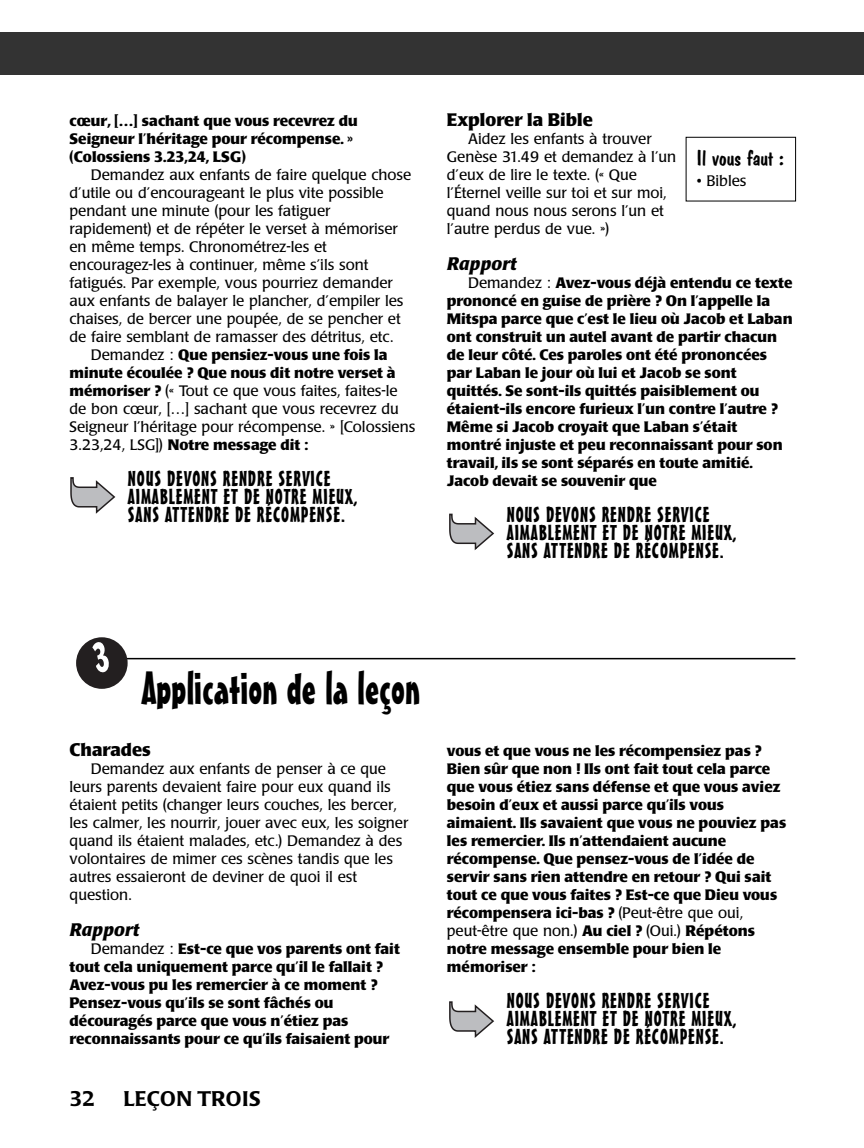
<style>
.page{position:relative;width:864px;height:1148px;background:#fff}
.page>*{position:absolute;margin:0;border:0;box-sizing:border-box;transform-origin:0 0}
.t1{font:45px "Mister Earl BT";color:#000}
.t2{font:21px/18px "Mister Earl BT";letter-spacing:.04em;color:#000}
.t3{font:500 21px "Poppl Laudatio";letter-spacing:.02em;color:#000}
.t4{font:21px "Dom Casual D";color:#000;scale:1.05 1}
.t5{font:700 18px "Poppl Laudatio";color:#000}
.t6{font:italic 700 18px "Poppl Laudatio";color:#000}
.t7{font:700 15px/18px "Poppl Laudatio";color:#000}
.t8{font:15px/18px "Poppl Laudatio";color:#000}
.s1{font-weight:400}
.s2{font-weight:700}
</style>
<div class="page">
<svg style="left:449px;top:1001px;width:45px;height:37px"></svg>
<svg style="left:70px;top:477px;width:45px;height:37px"></svg>
<svg style="left:449px;top:513px;width:45px;height:37px"></svg>
<div style="left:686px;top:137px;width:110px;height:64px;border:1px solid #000"></div>
<div style="left:0;top:32px;width:864px;height:42px;background:#333"></div>
<hr style="left:126px;top:658px;width:669px;height:1px;background:#000">
<svg style="left:76px;top:637px;width:52px;height:52px"></svg>
<p class="t7" style="left:70px;top:113px;width:290px">cœur, […] sachant que vous recevrez du<br>Seigneur l’héri tage pour récompense. » (Colossiens 3.23,24, LSG)</p>
<p class="t8" style="left:91px;top:167px;width:322px">Demandez aux enfants de faire quelque chose</p>
<p class="t8" style="left:70px;top:185px;width:316px">d’utile ou d’encourageant le plus vite possible</p>
<p class="t8" style="left:70px;top:203px;width:262px">pendant une minute (pour les fatiguer</p>
<p class="t8" style="left:70px;top:221px;width:330px">rapidement) et de répéter le verset à mémoriser</p>
<p class="t8" style="left:70px;top:239px;width:259px">en même temps. Chronométrez-les et</p>
<p class="t8" style="left:70px;top:257px;width:301px">encouragez-les à continuer, même s’ils sont</p>
<p class="t8" style="left:70px;top:275px;width:325px">fatigués. Par exemple, vous pourriez demander</p>
<p class="t8" style="left:70px;top:293px;width:335px">aux enfants de balayer le plancher, d’empiler les</p>
<p class="t8" style="left:70px;top:311px;width:333px">chaises, de bercer une poupée, de se pencher et</p>
<p class="t8" style="left:70px;top:329px;width:325px">de faire semblant de ramasser des détritus, etc.</p>
<p class="t7" style="left:91px;top:347px;width:298px"><span class="s1">Demandez :</span> Que pensiez-vous une fois la</p>
<p class="t7" style="left:70px;top:365px;width:328px">minute écoulée ? Que nous dit notre verset à</p>
<p class="t8" style="left:70px;top:383px;width:330px"><span class="s2">mémoriser ?</span> (« Tout ce que vous faites, faites-le</p>
<p class="t8" style="left:70px;top:401px;width:331px">de bon cœur, […] sachant que vous recevrez du</p>
<p class="t8" style="left:70px;top:419px;width:347px">Seigneur l’héritage pour récompense. » [Colossiens</p>
<p class="t7" style="left:70px;top:437px;width:240px"><span class="s1">3.23,24, LSG])</span> Notre message dit :</p>
<h2 class="t2" style="left:128px;top:471px;width:231px">NOUS DEVONS RENDRE SERVICE<br>AIMABLEMENT ET DE NOTRE MIEUX,<br>SANS ATTENDRE DE RÉCOMPENSE.</h2>
<p class="t5" style="left:447px;top:113px;width:147px">Explorer la Bible</p>
<p class="t8" style="left:447px;top:131px;width:231px;text-indent:21px">Aidez les enfants à trouver<br>Genèse 31.49 et demandez à l’un d’eux de lire le texte. (« Que l’Éternel veille sur toi et sur moi, quand nous nous serons l’un et l’autre perdus de vue. »)</p>
<p class="t6" style="left:447px;top:257px;width:71px">Rapport</p>
<p class="t7" style="left:447px;top:275px;width:347px;text-indent:21px"><span class="s1">Demandez :</span> Avez-vous déjà entendu ce texte prononcé en guise de prière ? On l’appelle la Mitspa parce que c’est le lieu où Jacob et Laban ont construit un autel avant de partir chacun de leur côté. Ces paroles ont été prononcées par Laban le jour où lui et Jacob se sont quittés. Se sont-ils quittés paisiblement ou étaient-ils encore furieux l’un contre l’autre ?<br>Même si Jacob croyait que Laban s’était montré injuste et peu reconnaissant pour son travail, ils se sont séparés en toute amitié.<br>Jacob devait se souvenir que</p>
<h2 class="t2" style="left:507px;top:507px;width:231px">NOUS DEVONS RENDRE SERVICE<br>AIMABLEMENT ET DE NOTRE MIEUX,<br>SANS ATTENDRE DE RÉCOMPENSE.</h2>
<h2 class="t4" style="left:697px;top:146px;width:84px">Il vous faut :</h2>
<p class="t8" style="left:697px;top:174px;width:51px">• Bibles</p>
<h1 class="t1" style="left:142px;top:672px;width:280px">Application de la leçon</h1>
<p class="t5" style="left:70px;top:743px;width:83px">Charades</p>
<p class="t8" style="left:70px;top:761px;width:340px;text-indent:21px">Demandez aux enfants de penser à ce que leurs parents devaient faire pour eux quand ils étaient petits (changer leurs couches, les bercer, les calmer, les nourrir, jouer avec eux, les soigner quand ils étaient malades, etc.) Demandez à des volontaires de mimer ces scènes tandis que les autres essaieront de deviner de quoi il est question.</p>
<p class="t6" style="left:70px;top:923px;width:71px">Rapport</p>
<p class="t7" style="left:70px;top:941px;width:332px;text-indent:21px"><span class="s1">Demandez :</span> Est-ce que vos parents ont fait tout cela uniquement parce qu’il le fallait ?<br>Avez-vous pu les remercier à ce moment ?<br>Pensez-vous qu’ils se sont fâchés ou découragés parce que vous n’étiez pas reconnaissants pour ce qu’ils faisaient pour</p>
<h2 class="t3" style="left:70px;top:1090px;width:27px">32</h2>
<h2 class="t3" style="left:124px;top:1090px;width:139px">LEÇON TROIS</h2>
<p class="t7" style="left:447px;top:743px;width:341px">vous et que vous ne les récompensiez pas ?<br>Bien sûr que non ! Ils ont fait tout cela parce que vous étiez sans défense et que vous aviez besoin d’eux et aussi parce qu’ils vous aimaient. Ils savaient que vous ne pouviez pas les remercier. Ils n’attendaient aucune récompense. Que pensez-vous de l’idée de servir sans rien attendre en retour ? Qui sait tout ce que vous faites ? Est-ce que Dieu vous récompensera ici-bas ? <span class="s1">(Peut-être que oui, peut-être que non.)</span> Au ciel ? <span class="s1">(Oui.)</span> Répétons notre message ensemble pour bien le mémoriser :</p>
<h2 class="t2" style="left:507px;top:993px;width:231px">NOUS DEVONS RENDRE SERVICE<br>AIMABLEMENT ET DE NOTRE MIEUX,<br>SANS ATTENDRE DE RÉCOMPENSE.</h2>
</div>
